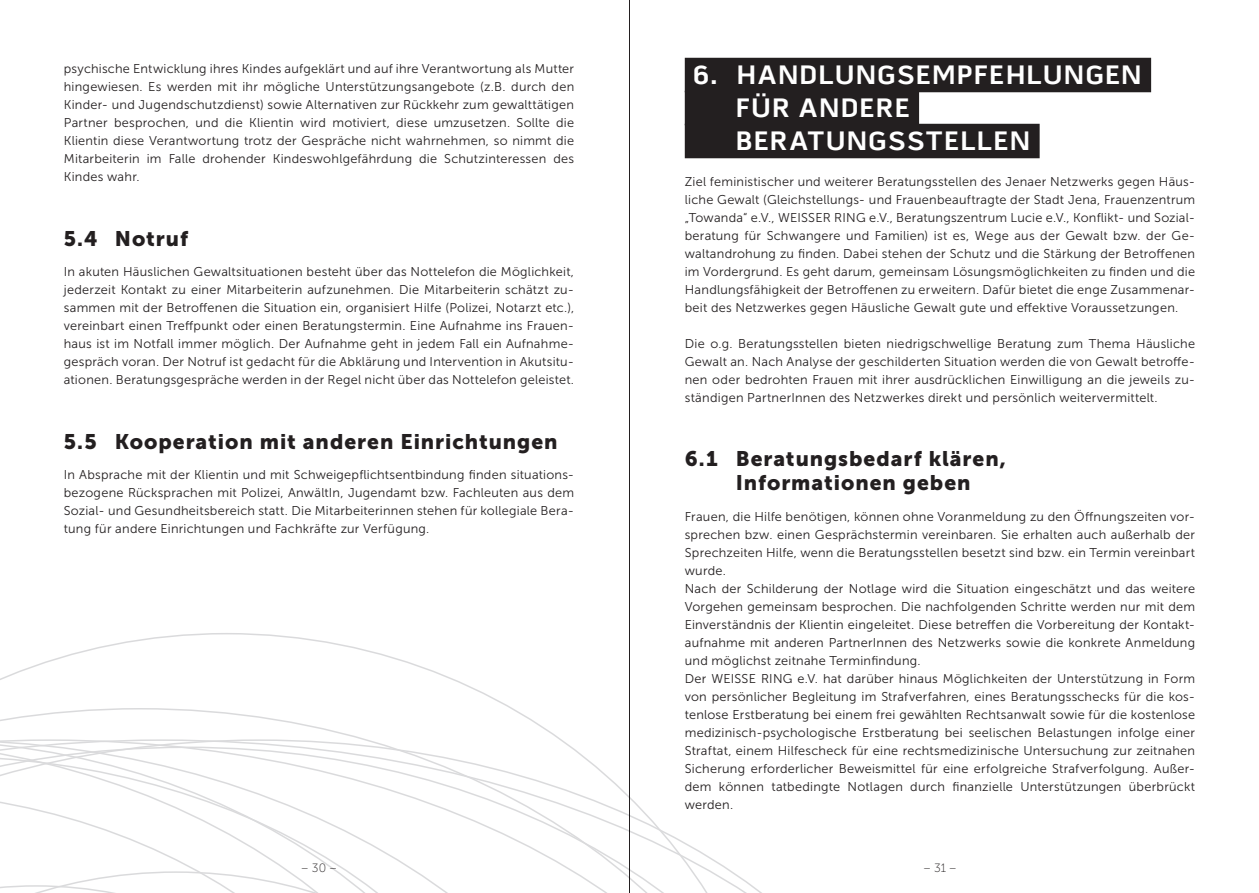
<style>
.page{position:relative;width:1259px;height:893px;background:#fff}
.page>*{position:absolute;margin:0;border:0;box-sizing:border-box;transform-origin:0 0}
.t1{font:700 27px "Pill Gothic 600 mg";letter-spacing:.045em;color:#fff;scale:1.1 1}
.t2{font:21px/24px "Museo Sans 900";letter-spacing:.045em;color:#231f20}
.t3{font:12.75px/18px "Museo Sans 300";letter-spacing:.02em;color:#231f20;text-align:justify}
.t4{font:12px "Museo Sans 100";color:#231f20}
.s1{font-family:"Museo Sans 300";font-weight:400;font-size:12.75px;color:#231f20}
</style>
<div class="page">
<hr style="left:629px;top:0;width:1px;height:893px;background:#231f20">
<div style="left:685px;top:58px;width:466px;height:34px;background:#231f20"></div>
<div style="left:685px;top:91px;width:234px;height:34px;background:#231f20"></div>
<div style="left:685px;top:124px;width:354px;height:34px;background:#231f20"></div>
<div style="left:0;top:570px;width:967px;height:323px;background:#fff"></div>
<svg style="left:0;top:633px;width:630px;height:75px"></svg>
<svg style="left:0;top:708px;width:762px;height:185px"></svg>
<svg style="left:0;top:739px;width:640px;height:154px"></svg>
<p class="t3" style="left:64px;top:60px;width:512px">psychische Entwicklung ihres Kindes aufgeklärt und auf ihre Verantwortung als Mutter hingewiesen. Es werden mit ihr mögliche Unterstützungsangebote (z.B. durch den Kinder- und Jugendschutzdienst) sowie Alternativen zur Rückkehr zum gewalttätigen Partner besprochen, und die Klientin wird motiviert, diese umzusetzen. Sollte die Klientin diese Verantwortung trotz der Gespräche nicht wahrnehmen, so nimmt die Mitarbeiterin im Falle drohender Kindeswohlgefährdung die Schutzinteressen des Kindes wahr.</p>
<h2 class="t2" style="left:64px;top:226px;width:126px">5.4 Notruf</h2>
<p class="t3" style="left:64px;top:263px;width:512px">In akuten Häuslichen Gewaltsituationen besteht über das Nottelefon die Möglichkeit, jederzeit Kontakt zu einer Mitarbeiterin aufzunehmen. Die Mitarbeiterin schätzt zu&shy;sammen mit der Betroffenen die Situation ein, organisiert Hilfe (Polizei, Notarzt etc.), vereinbart einen Treffpunkt oder einen Beratungstermin. Eine Aufnahme ins Frauen&shy;haus ist im Notfall immer möglich. Der Aufnahme geht in jedem Fall ein Aufnahme&shy;gespräch voran. Der Notruf ist gedacht für die Abklärung und Intervention in Akutsitu&shy;ationen. Beratungsgespräche werden in der Regel nicht über das Nottelefon geleistet.</p>
<h2 class="t2" style="left:64px;top:429px;width:495px">5.5 Kooperation mit anderen Einrichtungen</h2>
<p class="t3" style="left:64px;top:466px;width:512px">In Absprache mit der Klientin und mit Schweigepflichtsentbindung finden situations&shy;bezogene Rücksprachen mit Polizei, AnwältIn, Jugendamt bzw. Fachleuten aus dem Sozial- und Gesundheitsbereich statt. Die Mitarbeiterinnen stehen für kollegiale Bera&shy;tung für andere Einrichtungen und Fachkräfte zur Verfügung.</p>
<h1 class="t1" style="left:693px;top:58px;width:418px">6. HANDLUNGSEMPFEHLUNGEN<span class="s1">¬</span></h1>
<h1 class="t1" style="left:736px;top:91px;width:168px">FÜR ANDERE<span class="s1">¬</span></h1>
<h1 class="t1" style="left:685px;top:124px;width:32px">B</h1>
<h1 class="t1" style="left:753px;top:124px;width:261px">ERATUNGSSTELLEN<span class="s1">¬</span></h1>
<p class="t3" style="left:685px;top:172px;width:512px">Ziel feministischer und weiterer Beratungsstellen des Jenaer Netzwerks gegen Häus&shy;liche Gewalt (Gleichstellungs- und Frauenbeauftragte der Stadt Jena, Frauenzentrum „Towanda“ e.V., WEISSER RING e.V., Beratungszentrum Lucie e.V., Konflikt- und Sozial&shy;beratung für Schwangere und Familien) ist es, Wege aus der Gewalt bzw. der Ge&shy;waltandrohung zu finden. Dabei stehen der Schutz und die Stärkung der Betroffenen im Vordergrund. Es geht darum, gemeinsam Lösungsmöglichkeiten zu finden und die Handlungsfähigkeit der Betroffenen zu erweitern. Dafür bietet die enge Zusammenar&shy;beit des Netzwerkes gegen Häusliche Gewalt gute und effektive Voraussetzungen.</p>
<p class="t3" style="left:685px;top:335px;width:512px">Die o.g. Beratungsstellen bieten niedrigschwellige Beratung zum Thema Häusliche Gewalt an. Nach Analyse der geschilderten Situation werden die von Gewalt betroffe&shy;nen oder bedrohten Frauen mit ihrer ausdrücklichen Einwilligung an die jeweils zu&shy;ständigen PartnerInnen des Netzwerkes direkt und persönlich weitervermittelt.</p>
<h2 class="t2" style="left:736px;top:447px;width:272px;text-indent:-51px">6.1 Beratungsbedarf klären,<br>Informationen geben</h2>
<p class="t3" style="left:685px;top:507px;width:512px;text-align:left">Frauen, die Hilfe benötigen, können ohne Voranmeldung zu den Öffnungszeiten vor&shy;sprechen bzw. einen Gesprächstermin vereinbaren. Sie erhalten auch außerhalb der Sprechzeiten Hilfe, wenn die Beratungsstellen besetzt sind bzw. ein Termin vereinbart wurde.<br>Nach der Schilderung der Notlage wird die Situation eingeschätzt und das weitere Vorgehen gemeinsam besprochen. Die nachfolgenden Schritte werden nur mit dem Einverständnis der Klientin eingeleitet. Diese betreffen die Vorbereitung der Kontakt&shy;aufnahme mit anderen PartnerInnen des Netzwerks sowie die konkrete Anmeldung und möglichst zeitnahe Terminfindung.<br>Der WEISSE RING e.V. hat darüber hinaus Möglichkeiten der Unterstützung in Form von persönlicher Begleitung im Strafverfahren, eines Beratungsschecks für die kos&shy;tenlose Erstberatung bei einem frei gewählten Rechtsanwalt sowie für die kostenlose medizinisch- psychologische Erstberatung bei seelischen Belastungen infolge einer Straftat, einem Hilfescheck für eine rechtsmedizinische Untersuchung zur zeitnahen Sicherung erforderlicher Beweismittel für eine erfolgreiche Strafverfolgung. Außer&shy;dem können tatbedingte Notlagen durch finanzielle Unterstützungen überbrückt werden.</p>
<p class="t4" style="left:301px;top:862px;width:36px">– 30 –</p>
<p class="t4" style="left:923px;top:862px;width:34px">– 31 –</p>
</div>
